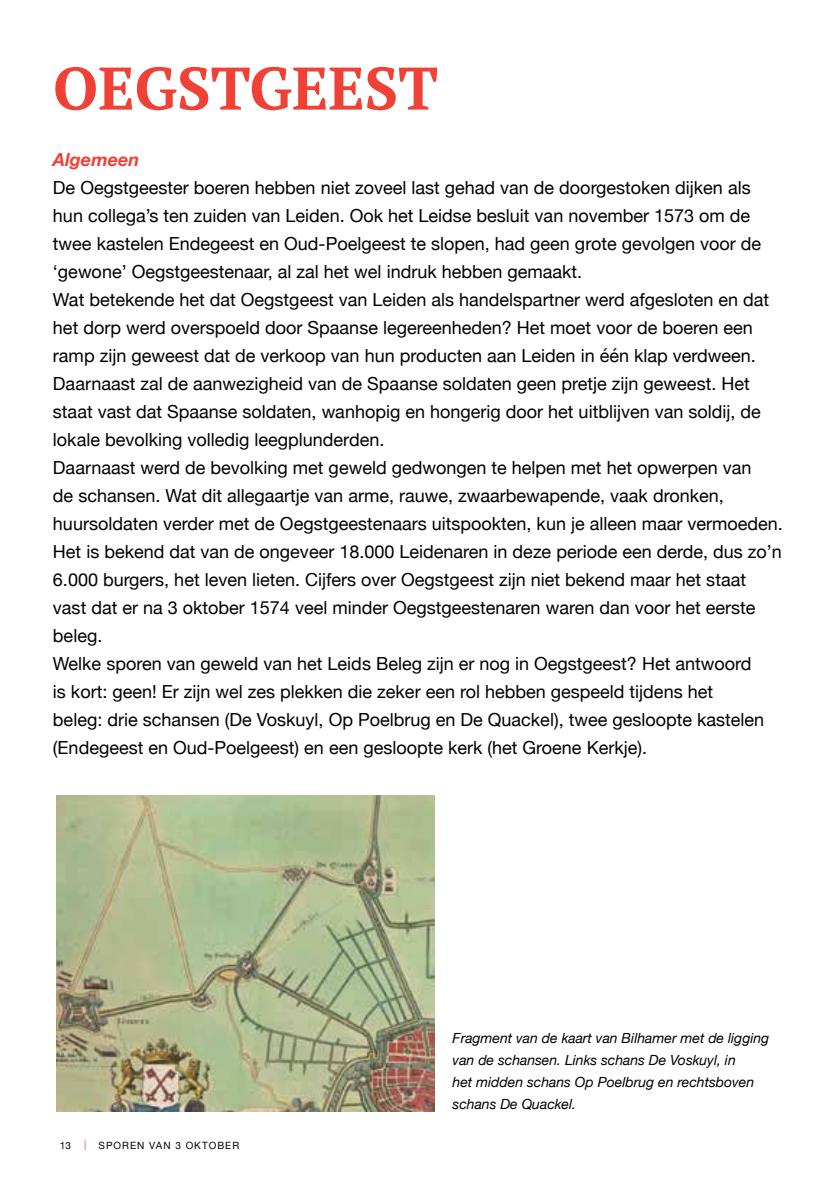
<style>
.page{position:relative;width:840px;height:1191px;background:#fff}
.page>*{position:absolute;margin:0;border:0;box-sizing:border-box;transform-origin:0 0}
.t1{font:700 60px "PT Serif Pro";color:#ef4135}
.t2{font:18px/28px "Helvetica Neue";color:#000}
.t3{font:italic 700 18px "Helvetica Neue";color:#ef4135}
.t4{font:italic 14px/22px "Helvetica Neue";color:#000}
.t5{font:10px "Helvetica Neue";letter-spacing:.1em;color:#000}
.s1{color:#f04e48}
</style>
<div class="page">
<img style="left:56px;top:796px;width:378px;height:315px">
<h1 class="t1" style="left:53px;top:48px;width:386px">OEGSTGEEST</h1>
<p class="t3" style="left:53px;top:145px;width:88px">Algemeen</p>
<p class="t2" style="left:53px;top:174px;width:731px">De Oegstgeester boeren hebben niet zoveel last gehad van de doorgestoken dijken als hun collega’s ten zuiden van Leiden. Ook het Leidse besluit van november 1573 om de twee kastelen Endegeest en Oud-Poelgeest te slopen, had geen grote gevolgen voor de ‘gewone’ Oegstgeestenaar, al zal het wel indruk hebben gemaakt.<br>Wat betekende het dat Oegstgeest van Leiden als handelspartner werd afgesloten en dat het dorp werd overspoeld door Spaanse legereenheden? Het moet voor de boeren een ramp zijn geweest dat de verkoop van hun producten aan Leiden in één klap verdween.<br>Daarnaast zal de aanwezigheid van de Spaanse soldaten geen pretje zijn geweest. Het staat vast dat Spaanse soldaten, wanhopig en hongerig door het uitblijven van soldij, de lokale bevolking volledig leegplunderden.<br>Daarnaast werd de bevolking met geweld gedwongen te helpen met het opwerpen van<br>de schansen. Wat dit allegaartje van arme, rauwe, zwaarbewapende, vaak dronken, huursoldaten verder met de Oegstgeestenaars uitspookten, kun je alleen maar vermoeden.<br>Het is bekend dat van de ongeveer 18.000 Leidenaren in deze periode een derde, dus zo’n 6.000 burgers, het leven lieten. Cijfers over Oegstgeest zijn niet bekend maar het staat vast dat er na 3 oktober 1574 veel minder Oegstgeestenaren waren dan voor het eerste beleg.<br>Welke sporen van geweld van het Leids Beleg zijn er nog in Oegstgeest? Het antwoord<br>is kort: geen! Er zijn wel zes plekken die zeker een rol hebben gespeeld tijdens het<br>beleg: drie schansen (De Voskuyl, Op Poelbrug en De Quackel), twee gesloopte kastelen (Endegeest en Oud-Poelgeest) en een gesloopte kerk (het Groene Kerkje).</p>
<p class="t5" style="left:60px;top:1138px;width:13px">13</p>
<p class="t5" style="left:84px;top:1138px;width:156px"><span class="s1">|</span> SPOREN VAN 3 OKTOBER</p>
<p class="t4" style="left:452px;top:1028px;width:318px">Fragment van de kaart van Bilhamer met de ligging van de schansen. Links schans De Voskuyl, in<br>het midden schans Op Poelbrug en rechtsboven schans De Quackel.</p>
</div>
